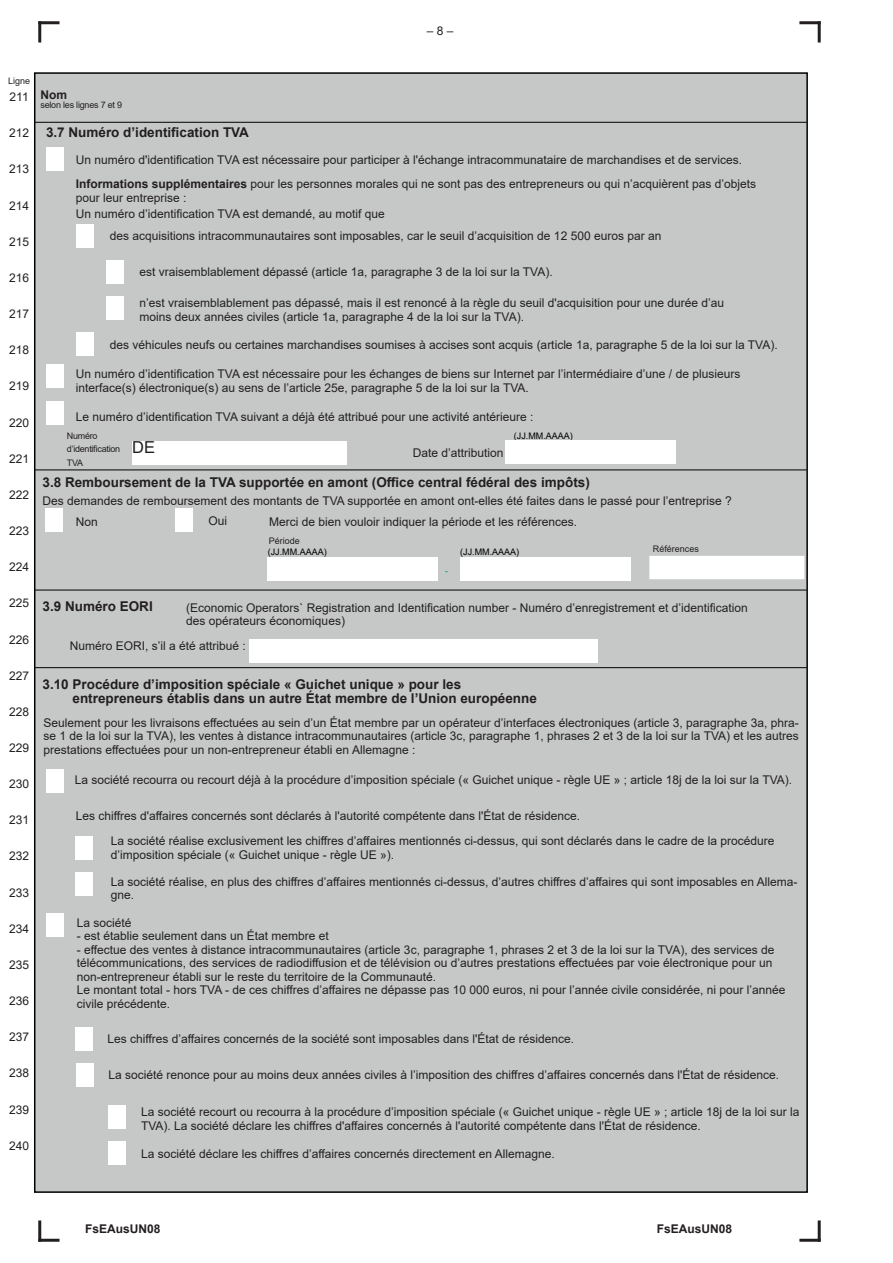
<style>
.page{position:relative;width:893px;height:1263px;background:#fff}
.page>*{position:absolute;margin:0;border:0;box-sizing:border-box;transform-origin:0 0}
.t1{font:16.5px "Arial";color:#231f20}
.t2{font:700 13.5px/13.5px "Arial";color:#231f20}
.t3{font:12px/13.5px "Arial";color:#231f20}
.t4{font:700 12px "Arial";color:#231f20}
.t5{font:9px/13.5px "Arial";letter-spacing:-.025em;color:#231f20}
.t6{font:9px "Arial";color:#000001}
.t7{font:9px "Arial";color:#231f20}
.t8{font:9px "Arial";color:#00a47a}
.s1{font-weight:700}
</style>
<div class="page">
<div style="left:34px;top:72px;width:774px;height:1121px;background:#c6c8c8;border:2px solid #000001"></div>
<div style="left:47px;top:148px;width:17px;height:23px;background:#fff"></div>
<div style="left:47px;top:364px;width:17px;height:24px;background:#fff"></div>
<div style="left:47px;top:402px;width:17px;height:23px;background:#fff"></div>
<div style="left:77px;top:224px;width:17px;height:23px;background:#fff"></div>
<div style="left:77px;top:333px;width:17px;height:23px;background:#fff"></div>
<div style="left:106px;top:260px;width:17px;height:24px;background:#fff"></div>
<div style="left:106px;top:296px;width:17px;height:24px;background:#fff"></div>
<div style="left:505px;top:440px;width:171px;height:24px;background:#fff"></div>
<div style="left:132px;top:441px;width:214px;height:24px;background:#fff"></div>
<div style="left:175px;top:509px;width:17px;height:23px;background:#fff"></div>
<div style="left:649px;top:556px;width:155px;height:23px;background:#fff"></div>
<div style="left:46px;top:509px;width:17px;height:23px;background:#fff"></div>
<div style="left:268px;top:557px;width:170px;height:23px;background:#fff"></div>
<div style="left:460px;top:557px;width:170px;height:23px;background:#fff"></div>
<div style="left:249px;top:639px;width:348px;height:23px;background:#fff"></div>
<div style="left:47px;top:769px;width:17px;height:23px;background:#fff"></div>
<div style="left:47px;top:913px;width:17px;height:24px;background:#fff"></div>
<div style="left:76px;top:836px;width:17px;height:23px;background:#fff"></div>
<div style="left:76px;top:872px;width:17px;height:23px;background:#fff"></div>
<div style="left:76px;top:1027px;width:17px;height:24px;background:#fff"></div>
<div style="left:77px;top:1063px;width:17px;height:24px;background:#fff"></div>
<div style="left:109px;top:1105px;width:17px;height:23px;background:#fff"></div>
<div style="left:109px;top:1141px;width:17px;height:23px;background:#fff"></div>
<hr style="left:35px;top:469px;width:772px;height:1px;background:#000001">
<hr style="left:35px;top:590px;width:772px;height:1px;background:#000001">
<hr style="left:35px;top:667px;width:772px;height:1px;background:#000001">
<hr style="left:35px;top:122px;width:772px;height:1px;background:#000001">
<hr style="left:799px;top:21px;width:22px;height:3px;background:#231f20">
<hr style="left:818px;top:21px;width:3px;height:22px;background:#231f20">
<hr style="left:818px;top:1220px;width:3px;height:22px;background:#231f20">
<hr style="left:799px;top:1239px;width:22px;height:3px;background:#231f20">
<hr style="left:38px;top:21px;width:22px;height:3px;background:#231f20">
<hr style="left:38px;top:21px;width:3px;height:22px;background:#231f20">
<hr style="left:38px;top:1239px;width:22px;height:3px;background:#231f20">
<hr style="left:38px;top:1220px;width:3px;height:22px;background:#231f20">
<p class="t3" style="left:427px;top:24px;width:28px">– 8 –</p>
<p class="t5" style="left:8px;top:75px;width:24px">Ligne</p>
<p class="t3" style="left:10px;top:90px;width:21px">211</p>
<p class="t3" style="left:9px;top:126px;width:22px">212</p>
<p class="t3" style="left:9px;top:162px;width:22px">213</p>
<p class="t3" style="left:9px;top:199px;width:22px">214</p>
<p class="t3" style="left:9px;top:235px;width:22px">215</p>
<p class="t3" style="left:9px;top:271px;width:22px">216</p>
<p class="t3" style="left:9px;top:307px;width:22px">217</p>
<p class="t3" style="left:9px;top:343px;width:22px">218</p>
<p class="t3" style="left:9px;top:379px;width:22px">219</p>
<p class="t3" style="left:9px;top:415px;width:22px">220</p>
<p class="t3" style="left:9px;top:452px;width:22px">221</p>
<p class="t3" style="left:9px;top:488px;width:22px">222</p>
<p class="t3" style="left:9px;top:524px;width:22px">223</p>
<p class="t3" style="left:9px;top:560px;width:22px">224</p>
<p class="t3" style="left:9px;top:596px;width:22px">225</p>
<p class="t3" style="left:9px;top:632px;width:22px">226</p>
<p class="t3" style="left:9px;top:669px;width:22px">227</p>
<p class="t3" style="left:9px;top:705px;width:22px">228</p>
<p class="t3" style="left:9px;top:741px;width:22px">229</p>
<p class="t3" style="left:9px;top:777px;width:22px">230</p>
<p class="t3" style="left:9px;top:813px;width:22px">231</p>
<p class="t3" style="left:9px;top:849px;width:22px">232</p>
<p class="t3" style="left:9px;top:885px;width:22px">233</p>
<p class="t3" style="left:9px;top:922px;width:22px">234</p>
<p class="t3" style="left:9px;top:958px;width:22px">235</p>
<p class="t3" style="left:9px;top:994px;width:22px">236</p>
<p class="t3" style="left:9px;top:1030px;width:22px">237</p>
<p class="t3" style="left:9px;top:1066px;width:22px">238</p>
<p class="t3" style="left:9px;top:1102px;width:22px">239</p>
<p class="t3" style="left:9px;top:1139px;width:22px">240</p>
<p class="t4" style="left:41px;top:87px;width:28px">Nom</p>
<p class="t5" style="left:40px;top:98px;width:83px">selon les lignes 7 et 9</p>
<p class="t2" style="left:46px;top:126px;width:205px">3.7 Numéro d’identification TVA</p>
<p class="t3" style="left:76px;top:147px;width:682px;line-height:24.5px">Un numéro d'identification TVA est nécessaire pour participer à l'échange intracommunataire de marchandises et de services.<br><span class="s1">Informations supplémentaires</span> pour les personnes morales qui ne sont pas des entrepreneurs ou qui n’acquièrent pas d’objets</p>
<p class="t3" style="left:76px;top:189px;width:311px;line-height:16.2px">pour leur entreprise :<br>Un numéro d’identification TVA est demandé, au motif que</p>
<p class="t3" style="left:110px;top:229px;width:553px">des acquisitions intracommunautaires sont imposables, car le seuil d’acquisition de 12 500 euros par an</p>
<p class="t3" style="left:140px;top:265px;width:415px">est vraisemblablement dépassé (article 1a, paragraphe 3 de la loi sur la TVA).</p>
<p class="t3" style="left:140px;top:296px;width:586px">n’est vraisemblablement pas dépassé, mais il est renoncé à la règle du seuil d'acquisition pour une durée d’au moins deux années civiles (article 1a, paragraphe 4 de la loi sur la TVA).</p>
<p class="t3" style="left:110px;top:338px;width:669px">des véhicules neufs ou certaines marchandises soumises à accises sont acquis (article 1a, paragraphe 5 de la loi sur la TVA).</p>
<p class="t3" style="left:76px;top:367px;width:666px">Un numéro d’identification TVA est nécessaire pour les échanges de biens sur Internet par l’intermédiaire d’une / de plusieurs interface(s) électronique(s) au sens de l’article 25e, paragraphe 5 de la loi sur la TVA.</p>
<p class="t5" style="left:67px;top:429px;width:55px">Numéro d’identification<br>TVA</p>
<p class="t3" style="left:76px;top:410px;width:459px">Le numéro d’identification TVA suivant a déjà été attribué pour une activité antérieure :</p>
<p class="t6" style="left:514px;top:430px;width:61px">(JJ.MM.AAAA)</p>
<h1 class="t1" style="left:132px;top:436px;width:24px">DE</h1>
<p class="t3" style="left:413px;top:446px;width:99px">Date d’attribution :</p>
<p class="t2" style="left:43px;top:476px;width:549px">3.8 Remboursement de la TVA supportée en amont (Office central fédéral des impôts)</p>
<p class="t3" style="left:76px;top:490px;width:658px;line-height:21.3px;text-indent:-33px">Des demandes de remboursement des montants de TVA supportée en amont ont-elles été faites dans le passé pour l’entreprise ?<br>Non</p>
<p class="t3" style="left:209px;top:514px;width:20px">Oui</p>
<p class="t3" style="left:269px;top:515px;width:310px">Merci de bien vouloir indiquer la période et les références.</p>
<p class="t7" style="left:269px;top:534px;width:33px">Période</p>
<p class="t6" style="left:268px;top:546px;width:61px">(JJ.MM.AAAA)</p>
<p class="t6" style="left:460px;top:546px;width:61px">(JJ.MM.AAAA)</p>
<p class="t7" style="left:653px;top:543px;width:48px">Références</p>
<p class="t8" style="left:445px;top:565px;width:4px">-</p>
<p class="t2" style="left:43px;top:599px;width:112px">3.9 Numéro EORI</p>
<p class="t3" style="left:186px;top:600px;width:563px">(Economic Operators` Registration and Identification number - Numéro d’enregistrement et d’identification des opérateurs économiques)</p>
<p class="t3" style="left:70px;top:639px;width:178px">Numéro EORI, s’il a été attribué :</p>
<p class="t2" style="left:73px;top:678px;width:466px;text-indent:-30px">3.10 Procédure d’imposition spéciale « Guichet unique » pour les entrepreneurs établis dans un autre État membre de l’Union européenne</p>
<p class="t3" style="left:43px;top:715px;width:757px;text-align:justify">Seulement pour les livraisons effectuées au sein d’un État membre par un opérateur d’interfaces électroniques (article 3, paragraphe 3a, phra&shy;se 1 de la loi sur la TVA), les ventes à distance intracommunautaires (article 3c, paragraphe 1, phrases 2 et 3 de la loi sur la TVA) et les autres prestations effectuées pour un non-entrepreneur établi en Allemagne :</p>
<p class="t3" style="left:75px;top:773px;width:719px">La société recourra ou recourt déjà à la procédure d’imposition spéciale (« Guichet unique - règle UE » ; article 18j de la loi sur la TVA).</p>
<p class="t3" style="left:76px;top:809px;width:506px">Les chiffres d'affaires concernés sont déclarés à l'autorité compétente dans l'État de résidence.</p>
<p class="t3" style="left:111px;top:834px;width:665px">La société réalise exclusivement les chiffres d’affaires mentionnés ci-dessus, qui sont déclarés dans le cadre de la procédure d’imposition spéciale (« Guichet unique - règle UE »).</p>
<p class="t3" style="left:111px;top:874px;width:688px">La société réalise, en plus des chiffres d’affaires mentionnés ci-dessus, d’autres chiffres d’affaires qui sont imposables en Allema&shy;gne.</p>
<p class="t3" style="left:77px;top:915px;width:56px">La société</p>
<p class="t3" style="left:77px;top:929px;width:254px">- est établie seulement dans un État membre et</p>
<p class="t3" style="left:77px;top:942px;width:710px">- effectue des ventes à distance intracommunautaires (article 3c, paragraphe 1, phrases 2 et 3 de la loi sur la TVA), des services de télécommunications, des services de radiodiffusion et de télévision ou d’autres prestations effectuées par voie électronique pour un non-entrepreneur établi sur le reste du territoire de la Communauté.<br>Le montant total - hors TVA - de ces chiffres d’affaires ne dépasse pas 10 000 euros, ni pour l’année civile considérée, ni pour l’année civile précédente.</p>
<p class="t3" style="left:107px;top:1031px;width:468px">Les chiffres d’affaires concernés de la société sont imposables dans l'État de résidence.</p>
<p class="t3" style="left:108px;top:1067px;width:672px">La société renonce pour au moins deux années civiles à l’imposition des chiffres d’affaires concernés dans l'État de résidence.</p>
<p class="t3" style="left:141px;top:1105px;width:660px">La société recourt ou recourra à la procédure d’imposition spéciale (« Guichet unique - règle UE » ; article 18j de la loi sur la<br>TVA). La société déclare les chiffres d'affaires concernés à l'autorité compétente dans l'État de résidence.</p>
<p class="t3" style="left:141px;top:1147px;width:415px">La société déclare les chiffres d’affaires concernés directement en Allemagne.</p>
<p class="t4" style="left:85px;top:1220px;width:77px">FsEAusUN08</p>
<p class="t4" style="left:657px;top:1220px;width:77px">FsEAusUN08</p>
</div>
